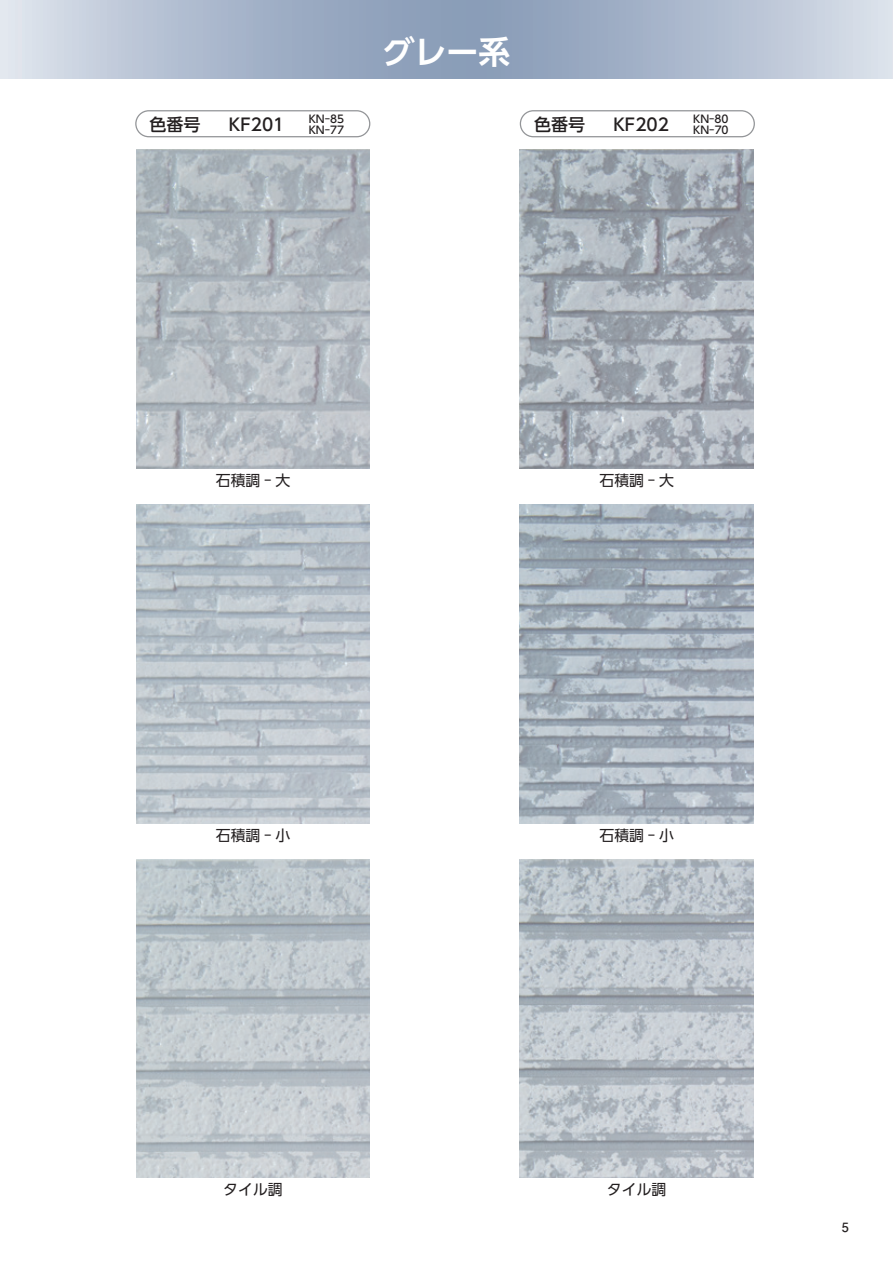
<style>
.page{position:relative;width:893px;height:1263px;background:#fff}
.page>*{position:absolute;margin:0;border:0;box-sizing:border-box;transform-origin:0 0}
.t1{font:700 31.95px "UD Shin Go Pr 6 De";color:#fff}
.t2{font:500 16.95px "UD Shin Go Pr 6";color:#231f20}
.t3{font:14.85px "UD Shin Go Pr 6";color:#231f20}
.t4{font:700 12.75px "Futo Go B101 Pro";color:#231f20}
.t5{font:500 10.65px "UD Shin Go Pr 6";color:#231f20}
</style>
<div class="page">
<div style="left:135px;top:110px;width:235px;height:27px;border:1px solid #939598;border-radius:13px"></div>
<div style="left:520px;top:110px;width:235px;height:27px;border:1px solid #939598;border-radius:13px"></div>
<img style="left:136px;top:150px;width:234px;height:319px">
<img style="left:136px;top:504px;width:234px;height:319px">
<img style="left:136px;top:859px;width:234px;height:319px">
<img style="left:520px;top:150px;width:234px;height:319px">
<img style="left:520px;top:504px;width:234px;height:319px">
<img style="left:520px;top:859px;width:234px;height:319px">
<svg style="left:0;top:0;width:893px;height:79px;background:#acb9cd"></svg>
<p class="t1" style="left:383px;top:26px;width:129px">グレー系</p>
<p class="t2" style="left:150px;top:110px;width:136px">色番号 　 KF201</p>
<p class="t5" style="left:309px;top:110px;width:37px">KN-85</p>
<p class="t5" style="left:309px;top:121px;width:37px">KN-77</p>
<p class="t2" style="left:534px;top:110px;width:136px">色番号 　 KF202</p>
<p class="t5" style="left:693px;top:110px;width:37px">KN-80</p>
<p class="t5" style="left:693px;top:121px;width:37px">KN-70</p>
<p class="t3" style="left:216px;top:468px;width:76px">石積調 - 大</p>
<p class="t3" style="left:599px;top:468px;width:76px">石積調 - 大</p>
<p class="t3" style="left:216px;top:824px;width:76px">石積調 - 小</p>
<p class="t3" style="left:599px;top:824px;width:76px">石積調 - 小</p>
<p class="t3" style="left:223px;top:1177px;width:61px">タイル調</p>
<p class="t3" style="left:607px;top:1177px;width:61px">タイル調</p>
<p class="t4" style="left:842px;top:1217px;width:9px">5</p>
</div>
